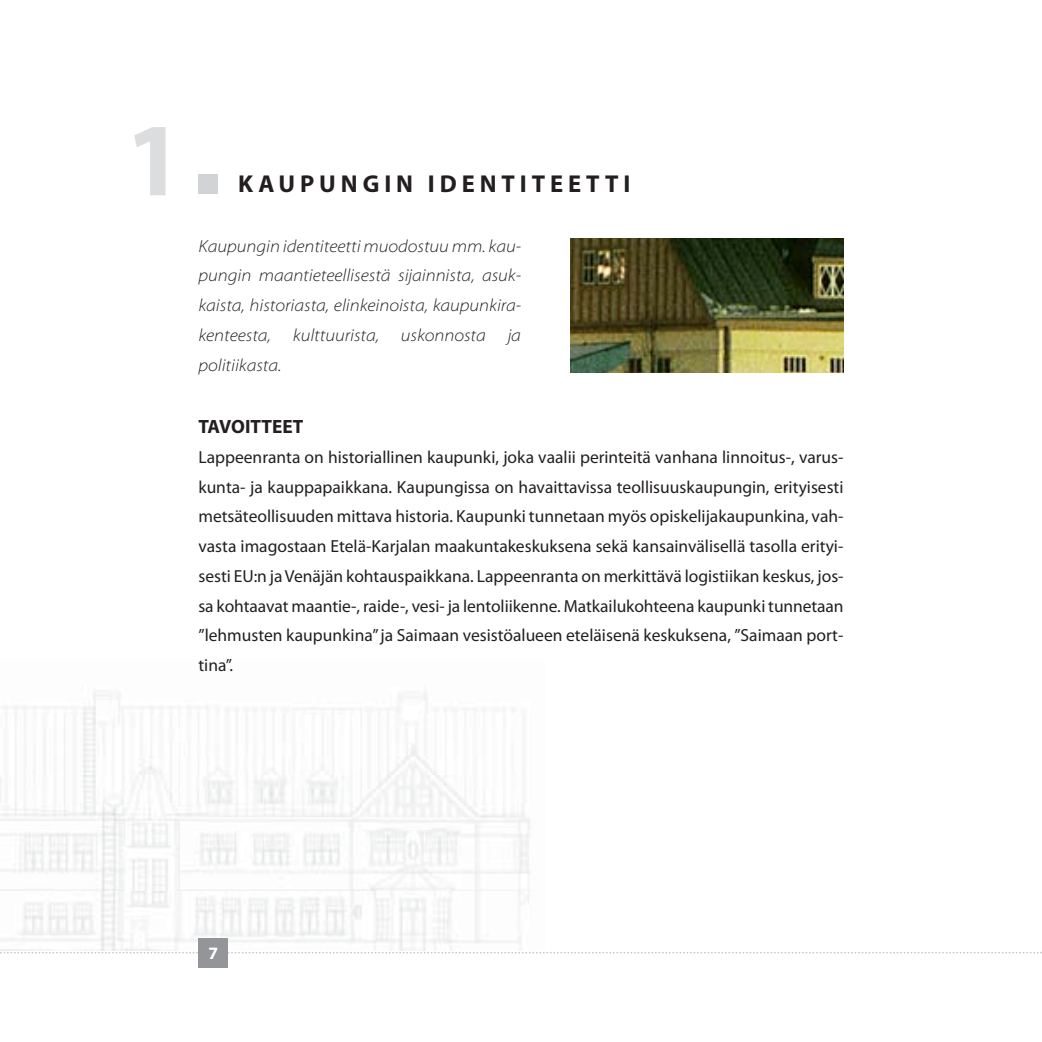
<style>
.page{position:relative;width:1042px;height:1042px;background:#fff}
.page>*{position:absolute;margin:0;border:0;box-sizing:border-box;transform-origin:0 0}
.t1{font:700 105px "Myriad Pro";color:#dcddde}
.t2{font:700 24.5px "Myriad Pro";letter-spacing:.2em;color:#231f20}
.t3{font:700 19.25px "Myriad Pro";color:#231f20}
.t4{font:17.5px/29.8px "Myriad Pro";color:#231f20;text-align:justify}
.t5{font:italic 300 semi-expanded 17.5px/29.8px "Myriad Pro";color:#231f20;text-align:justify}
.t6{font:700 17.5px "Myriad Pro";color:#fff}
</style>
<div class="page">
<img style="left:0;top:691px;width:530px;height:259px">
<div style="left:198px;top:174px;width:20px;height:19px;background:#d1d3d4"></div>
<svg style="left:0;top:952px;width:1042px;height:1px"></svg>
<div style="left:198px;top:938px;width:30px;height:29px;background:#939598"></div>
<img style="left:570px;top:238px;width:273px;height:134px">
<h1 class="t1" style="left:125px;top:121px;width:60px">1</h1>
<h2 class="t2" style="left:238px;top:175px;width:394px">KAUPUNGIN IDENTITEETTI</h2>
<p class="t5" style="left:198px;top:233px;width:324px">Kaupungin identiteetti muodostuu mm. kau&shy;pungin maantieteellisestä sijainnista, asuk&shy;kaista, historiasta, elinkeinoista, kaupunkira&shy;kenteesta, kulttuurista, uskonnosta ja politiikasta.</p>
<p class="t3" style="left:198px;top:419px;width:106px">TAVOITTEET</p>
<p class="t4" style="left:198px;top:444px;width:647px">Lappeenranta on historiallinen kaupunki, joka vaalii perinteitä vanhana linnoitus-, varus&shy;kunta- ja kauppapaikkana. Kaupungissa on havaittavissa teollisuuskaupungin, erityisesti metsäteollisuuden mittava historia. Kaupunki tunnetaan myös opiskelijakaupunkina, vah&shy;vasta imagostaan Etelä-Karjalan maakuntakeskuksena sekä kansainvälisellä tasolla erityi&shy;sesti EU:n ja Venäjän kohtauspaikkana. Lappeenranta on merkittävä logistiikan keskus, jos&shy;sa kohtaavat maantie-, raide-, vesi- ja lentoliikenne. Matkailukohteena kaupunki tunnetaan ”lehmusten kaupunkina” ja Saimaan vesistöalueen eteläisenä keskuksena, ”Saimaan port&shy;tina”.</p>
<p class="t6" style="left:208px;top:947px;width:11px">7</p>
</div>
